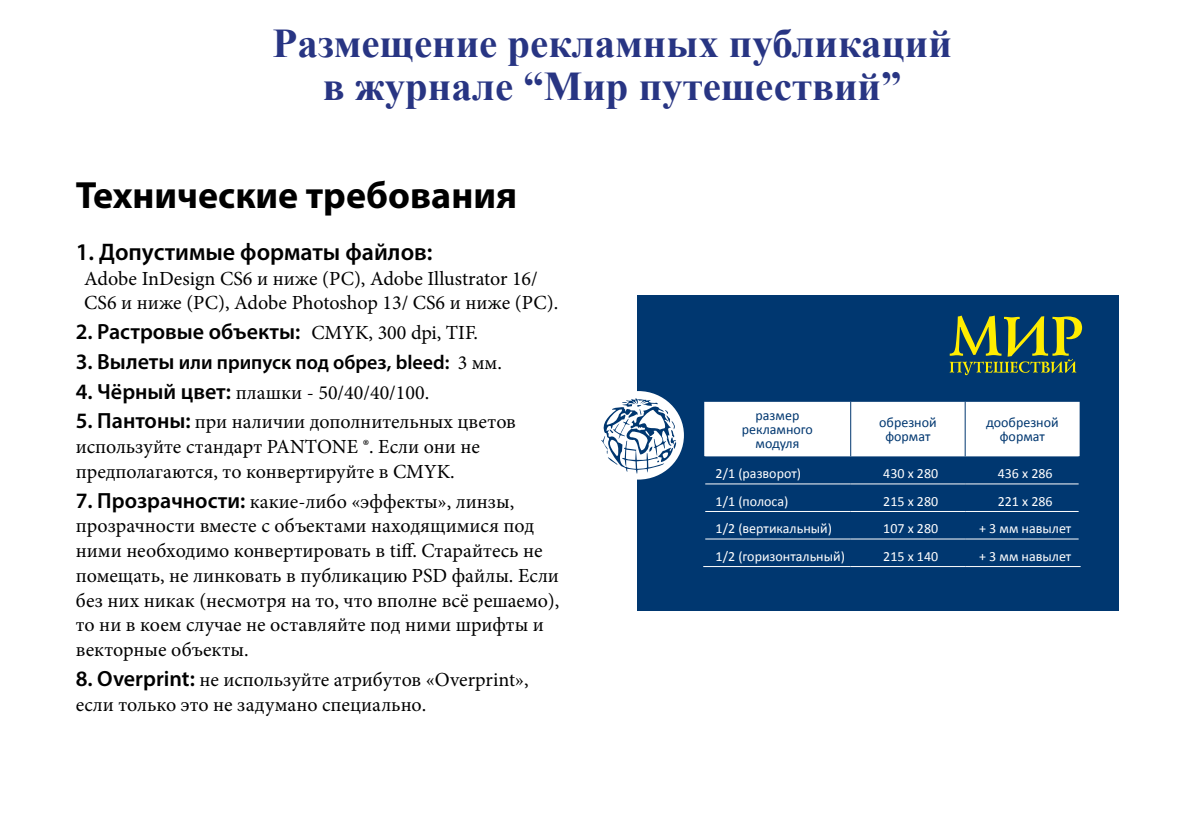
<style>
.page{position:relative;width:1191px;height:840px;background:#fff}
.page>*{position:absolute;margin:0;border:0;box-sizing:border-box;transform-origin:0 0}
.t1{font:700 40.8px/43.2px "Times New Roman";color:#283583;text-align:center}
.t2{font:700 38px "Myriad Pro";color:#000}
.t3{font:600 24px "Myriad Pro";color:#000}
.t4{font:600 22px "Myriad Pro";color:#000}
.t5{font:20px/24.8px "Minion Pro";color:#000}
.t6{font:600 20px "Myriad Pro";color:#000}
.t7{font:14px "Calibri";color:#fff}
.t8{font:14px/14px "Calibri";color:#003770;text-align:center}
.s1{font-family:"Minion Pro";font-weight:400;font-size:20px}
.s2{font-size:22px}
.s3{font-family:"Minion Pro";font-weight:400}
.s4{font-family:"Myriad Pro";font-weight:600;font-size:22px}
</style>
<div class="page">
<div style="left:637px;top:295px;width:482px;height:315px;background:#003770"></div>
<div style="left:592px;top:391px;width:92px;height:88px;background:#fff;border-radius:50%"></div>
<svg style="left:601px;top:398px;width:75px;height:75px"></svg>
<svg style="left:949px;top:315px;width:133px;height:60px"></svg>
<div style="left:704px;top:401px;width:375px;height:55px;background:#fff"></div>
<hr style="left:850px;top:401px;width:1px;height:55px;background:#003770">
<hr style="left:964px;top:401px;width:1px;height:55px;background:#003770">
<hr style="left:705px;top:483px;width:145px;height:1px;background:#fff">
<hr style="left:850px;top:483px;width:115px;height:1px;background:#fff">
<hr style="left:965px;top:483px;width:113px;height:1px;background:#fff">
<hr style="left:705px;top:510px;width:145px;height:1px;background:#fff">
<hr style="left:850px;top:510px;width:115px;height:1px;background:#fff">
<hr style="left:965px;top:510px;width:113px;height:1px;background:#fff">
<hr style="left:705px;top:538px;width:145px;height:1px;background:#fff">
<hr style="left:850px;top:538px;width:115px;height:1px;background:#fff">
<hr style="left:965px;top:538px;width:113px;height:1px;background:#fff">
<hr style="left:703px;top:565px;width:147px;height:1px;background:#fff">
<hr style="left:850px;top:565px;width:115px;height:1px;background:#fff">
<hr style="left:965px;top:565px;width:115px;height:1px;background:#fff">
<h1 class="t1" style="left:272px;top:21px;width:681px">Размещение рекламных публикаций в журнале “Мир путешествий”</h1>
<h2 class="t2" style="left:76px;top:170px;width:443px">Технические требования</h2>
<p class="t3" style="left:76px;top:236px;width:358px">1. Допустимые форматы файлов:</p>
<p class="t5" style="left:84px;top:266px;width:475px">Adobe InDesign CS6 и ниже (РС), Adobe Illustrator 16/<br>CS6 и ниже (РС), Adobe Photoshop 13/ CS6 и ниже (РС).</p>
<p class="t4" style="left:76px;top:317px;width:404px">2. Растровые объекты: <span class="s1">CMYK, 300 dpi, TIF.</span></p>
<p class="t6" style="left:76px;top:349px;width:428px"><span class="s2">3. Вылеты</span> или припуск под обрез, bleed: <span class="s3">3 мм.</span></p>
<p class="t5" style="left:76px;top:379px;width:355px"><span class="s4">4. Чёрный цвет:</span> плашки - 50/40/40/100.</p>
<p class="t5" style="left:76px;top:409px;width:442px"><span class="s4">5. Пантоны:</span> при наличии дополнительных цветов используйте стандарт PANTONE ®. Если они не предполагаются, то конвертируйте в CMYK.</p>
<p class="t5" style="left:76px;top:488px;width:485px"><span class="s4">7. Прозрачности:</span> какие-либо «эффекты», линзы, прозрачности вместе с объектами находящимися под ними необходимо конвертировать в tiff. Старайтесь не помещать, не линковать в публикацию PSD файлы. Если без них никак (несмотря на то, что вполне всё решаемо), то ни в коем случае не оставляйте под ними шрифты и векторные объекты.</p>
<p class="t5" style="left:76px;top:666px;width:454px"><span class="s4">8. Overprint:</span> не используйте атрибутов «Overprint», если только это не задумано специально.</p>
<p class="t8" style="left:742px;top:408px;width:73px">размер рекламного модуля</p>
<p class="t8" style="left:879px;top:415px;width:59px">обрезной формат</p>
<p class="t8" style="left:986px;top:415px;width:74px">дообрезной формат</p>
<p class="t7" style="left:715px;top:464px;width:87px">2/1 (разворот)</p>
<p class="t7" style="left:883px;top:464px;width:56px">430 х 280</p>
<p class="t7" style="left:997px;top:464px;width:56px">436 х 286</p>
<p class="t7" style="left:715px;top:492px;width:74px">1/1 (полоса)</p>
<p class="t7" style="left:883px;top:492px;width:56px">215 х 280</p>
<p class="t7" style="left:997px;top:492px;width:56px">221 х 286</p>
<p class="t7" style="left:715px;top:519px;width:118px">1/2 (вертикальный)</p>
<p class="t7" style="left:883px;top:519px;width:56px">107 х 280</p>
<p class="t7" style="left:979px;top:519px;width:94px">+ 3 мм навылет</p>
<p class="t7" style="left:715px;top:547px;width:131px">1/2 (горизонтальный)</p>
<p class="t7" style="left:883px;top:547px;width:56px">215 х 140</p>
<p class="t7" style="left:979px;top:547px;width:94px">+ 3 мм навылет</p>
</div>
